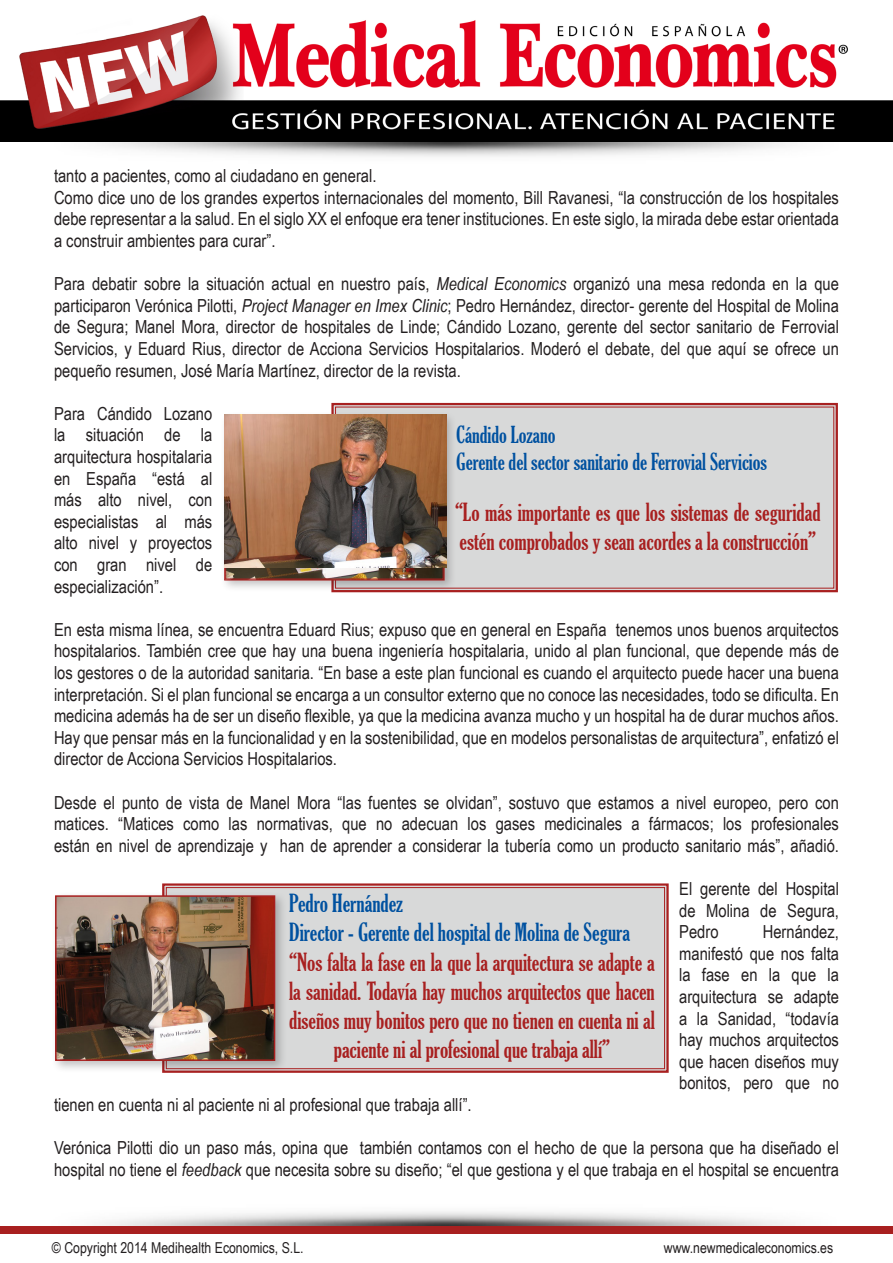
<style>
.page{position:relative;width:893px;height:1263px;background:#fff}
.page>*{position:absolute;margin:0;border:0;box-sizing:border-box;transform-origin:0 0}
.t1{font:extra-condensed 24px/28.8px "Gloucester";color:#a82020;text-align:center}
.t2{font:extra-condensed 24px "Gloucester";color:#0051a0}
.t3{font:extra-condensed 22.5px/27px "Gloucester";color:#0051a0}
.t4{font:18px/21.6px "Arial Narrow";color:#231f20;text-align:justify}
.t5{font:15px "Arial Narrow";color:#231f20}
.s1{font-style:italic}
</style>
<div class="page">
<img style="left:97px;top:142px;width:700px;height:15px">
<img style="left:0;top:15px;width:893px;height:127px">
<img style="left:94px;top:1211px;width:701px;height:15px">
<div style="left:0;top:1226px;width:893px;height:7px;background:#a82020"></div>
<div style="left:162px;top:883px;width:507px;height:190px;background:#d8d9d9"></div>
<div style="left:166px;top:887px;width:499px;height:182px;border:1px solid #a82020"></div>
<div style="left:51px;top:891px;width:237px;height:182px;background:#231f20;opacity:.27"></div>
<img style="left:58px;top:898px;width:214px;height:160px">
<div style="left:55px;top:895px;width:220px;height:166px;border:2px solid #a82020"></div>
<svg style="left:331px;top:402px;width:507px;height:191px;background:#d6d1d1"></svg>
<div style="left:220px;top:411px;width:237px;height:182px;background:#231f20;opacity:.27"></div>
<img style="left:224px;top:414px;width:221px;height:167px">
<img style="left:224px;top:415px;width:222px;height:152px">
<p class="t4" style="left:54px;top:164px;width:324px">tanto a pacientes, como al ciudadano en general.</p>
<p class="t4" style="left:54px;top:186px;width:786px">Como dice uno de los grandes expertos internacionales del momento, Bill Ravanesi, “la construcción de los hospitales debe representar a la salud. En el siglo XX el enfoque era tener instituciones. En este siglo, la mirada debe estar orientada a construir ambientes para curar”.</p>
<p class="t4" style="left:54px;top:272px;width:786px">Para debatir sobre la situación actual en nuestro país, <span class="s1">Medical Economics</span> organizó una mesa redonda en la que participaron Verónica Pilotti, <span class="s1">Project Manager en Imex Clinic</span>; Pedro Hernández, director- gerente del Hospital de Molina de Segura; Manel Mora, director de hospitales de Linde; Cándido Lozano, gerente del sector sanitario de Ferrovial Servicios, y Eduard Rius, director de Acciona Servicios Hospitalarios. Moderó el debate, del que aquí se ofrece un pequeño resumen, José María Martínez, director de la revista.</p>
<p class="t4" style="left:54px;top:402px;width:160px">Para Cándido Lozano la situación de la arquitectura hospitalaria en España “está al más alto nivel, con especialistas al más alto nivel y proyectos con gran nivel de especialización”.</p>
<p class="t4" style="left:54px;top:618px;width:786px">En esta misma línea, se encuentra Eduard Rius; expuso que en general en España tenemos unos buenos arquitectos hospitalarios. También cree que hay una buena ingeniería hospitalaria, unido al plan funcional, que depende más de los gestores o de la autoridad sanitaria. “En base a este plan funcional es cuando el arquitecto puede hacer una buena interpretación. Si el plan funcional se encarga a un consultor externo que no conoce las necesidades, todo se dificulta. En medicina además ha de ser un diseño flexible, ya que la medicina avanza mucho y un hospital ha de durar muchos años.<br>Hay que pensar más en la funcionalidad y en la sostenibilidad, que en modelos personalistas de arquitectura”, enfatizó el director de Acciona Servicios Hospitalarios.</p>
<p class="t4" style="left:54px;top:791px;width:786px">Desde el punto de vista de Manel Mora “las fuentes se olvidan”, sostuvo que estamos a nivel europeo, pero con matices. “Matices como las normativas, que no adecuan los gases medicinales a fármacos; los profesionales están en nivel de aprendizaje y han de aprender a considerar la tubería como un producto sanitario más”, añadió.</p>
<p class="t4" style="left:679px;top:877px;width:161px">El gerente del Hospital de Molina de Segura, Pedro</p>
<p class="t3" style="left:456px;top:422px;width:312px">Cándido Lozano<br>Gerente del sector sanitario de Ferrovial Servicios</p>
<p class="t1" style="left:455px;top:498px;width:367px;text-align:left">“Lo más importante es que los sistemas de seguridad estén comprobados y sean acordes a la construcción”</p>
<p class="t2" style="left:289px;top:889px;width:115px">Pedro Hernández</p>
<p class="t2" style="left:289px;top:918px;width:342px">Director - Gerente del hospital de Molina de Segura</p>
<p class="t1" style="left:289px;top:948px;width:367px">“Nos falta la fase en la que la arquitectura se adapte a la sanidad. Todavía hay muchos arquitectos que hacen diseños muy bonitos pero que no tienen en cuenta ni al paciente ni al profesional que trabaja allí”</p>
<p class="t4" style="left:679px;top:920px;width:161px;text-indent:83px">Hernández, manifestó que nos falta la fase en la que la arquitectura se adapte a la Sanidad, “todavía hay muchos arquitectos que hacen diseños muy bonitos, pero que no</p>
<p class="t4" style="left:54px;top:1093px;width:419px">tienen en cuenta ni al paciente ni al profesional que trabaja allí”.</p>
<p class="t4" style="left:54px;top:1136px;width:786px">Verónica Pilotti dio un paso más, opina que también contamos con el hecho de que la persona que ha diseñado el hospital no tiene el <span class="s1">feedback</span> que necesita sobre su diseño; “el que gestiona y el que trabaja en el hospital se encuentra</p>
<p class="t5" style="left:52px;top:1236px;width:253px">© Copyright 2014 Medihealth Economics, S.L.</p>
<p class="t5" style="left:664px;top:1236px;width:171px">www.newmedicaleconomics.es</p>
</div>
